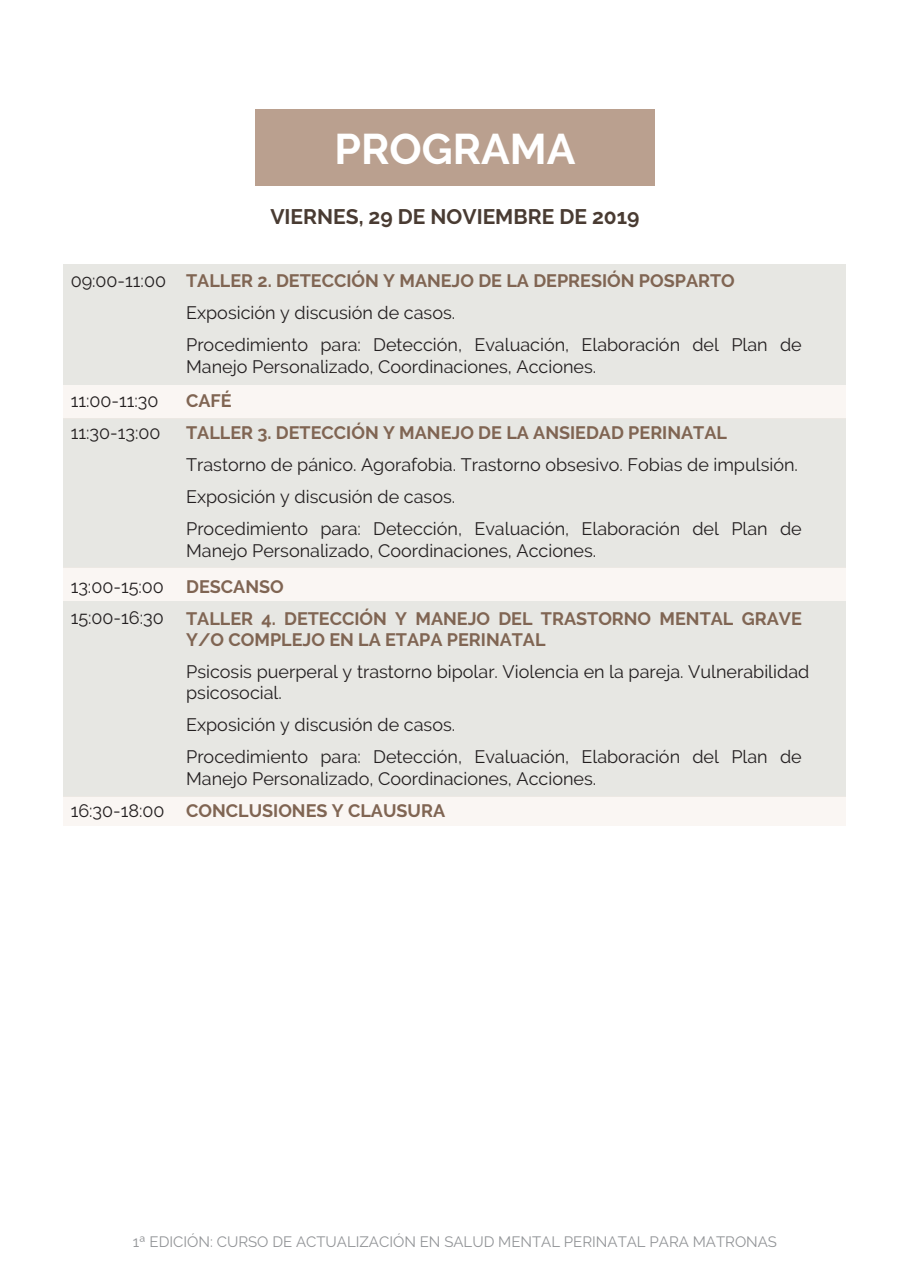
<style>
.page{position:relative;width:910px;height:1280px;background:#fff}
.page>*{position:absolute;margin:0;border:0;box-sizing:border-box;transform-origin:0 0}
.t1{font:700 42.75px "Raleway";color:#fff}
.t2{font:700 21px "Raleway";color:#493b32}
.t3{font:18px/31.8px "Raleway";color:#231f20}
.t4{font:700 18px/21.6px "Raleway";color:#806553}
.t5{font:15px "Raleway";color:#939598}
.s1{font-weight:400;color:#231f20}
.s2{font-weight:700;color:#806553}
</style>
<div class="page">
<div style="left:64px;top:265px;width:782px;height:120px;background:#e3e2de"></div>
<div style="left:64px;top:418px;width:782px;height:150px;background:#e3e2de"></div>
<div style="left:64px;top:601px;width:782px;height:195px;background:#e3e2de"></div>
<div style="left:64px;top:385px;width:782px;height:33px;background:#faf6f3"></div>
<div style="left:64px;top:568px;width:782px;height:33px;background:#faf6f3"></div>
<div style="left:64px;top:796px;width:782px;height:30px;background:#faf6f3"></div>
<div style="left:255px;top:109px;width:400px;height:77px;background:#baa08f"></div>
<h1 class="t1" style="left:335px;top:124px;width:242px">PROGRAMA</h1>
<p class="t2" style="left:270px;top:205px;width:371px">VIERNES, 29 DE NOVIEMBRE DE 2019</p>
<p class="t4" style="left:71px;top:270px;width:666px"><span class="s1">09:00-11:00</span> TALLER 2. DETECCIÓN Y MANEJO DE LA DEPRESIÓN POSPARTO</p>
<p class="t3" style="left:186px;top:297px;width:617px">Exposición y discusión de casos.<br>Procedimiento para: Detección, Evaluación, Elaboración del Plan de</p>
<p class="t3" style="left:186px;top:350px;width:412px">Manejo Personalizado, Coordinaciones, Acciones.</p>
<p class="t3" style="left:71px;top:385px;width:89px">11:00-11:30</p>
<p class="t4" style="left:186px;top:390px;width:47px">CAFÉ</p>
<p class="t3" style="left:71px;top:417px;width:91px">11:30-13:00</p>
<p class="t4" style="left:186px;top:422px;width:542px">TALLER 3. DETECCIÓN Y MANEJO DE LA ANSIEDAD PERINATAL</p>
<p class="t3" style="left:186px;top:449px;width:613px">Trastorno de pánico. Agorafobia. Trastorno obsesivo. Fobias de impulsión.</p>
<p class="t3" style="left:186px;top:481px;width:617px">Exposición y discusión de casos.<br>Procedimiento para: Detección, Evaluación, Elaboración del Plan de</p>
<p class="t3" style="left:186px;top:534px;width:412px">Manejo Personalizado, Coordinaciones, Acciones.</p>
<p class="t3" style="left:71px;top:570px;width:215px">13:00-15:00 <span class="s2">DESCANSO</span></p>
<p class="t4" style="left:186px;top:607px;width:617px;text-indent:-115px"><span class="s1">15:00-16:30</span> TALLER 4. DETECCIÓN Y MANEJO DEL TRASTORNO MENTAL GRAVE<br>Y/O COMPLEJO EN LA ETAPA PERINATAL</p>
<p class="t3" style="left:186px;top:661px;width:625px;line-height:21.6px">Psicosis puerperal y trastorno bipolar. Violencia en la pareja. Vulnerabilidad psicosocial.</p>
<p class="t3" style="left:186px;top:709px;width:617px">Exposición y discusión de casos.<br>Procedimiento para: Detección, Evaluación, Elaboración del Plan de</p>
<p class="t3" style="left:186px;top:762px;width:412px">Manejo Personalizado, Coordinaciones, Acciones.</p>
<p class="t4" style="left:71px;top:800px;width:376px"><span class="s1">16:30-18:00</span> CONCLUSIONES Y CLAUSURA</p>
<p class="t5" style="left:133px;top:1233px;width:646px">1ª EDICIÓN: CURSO DE ACTUALIZACIÓN EN SALUD MENTAL PERINATAL PARA MATRONAS</p>
</div>
